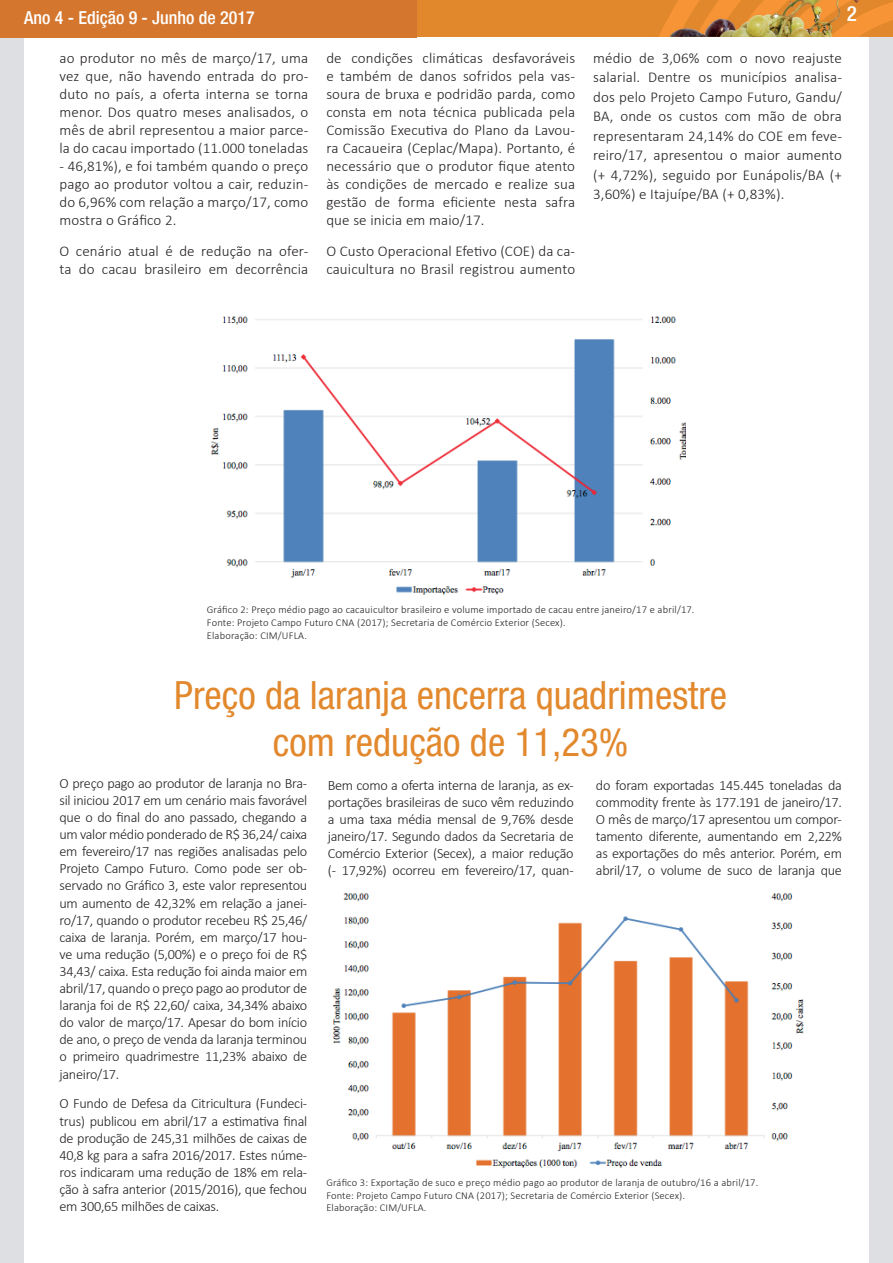
<style>
.page{position:relative;width:893px;height:1263px;background:#fff}
.page>*{position:absolute;margin:0;border:0;box-sizing:border-box;transform-origin:0 0}
.t1{font:condensed 39px/46.8px "Helvetica Neue LT Std";color:#e2882d;text-align:center}
.t2{font:500 condensed 21px "Helvetica Neue LT Std";color:#fff}
.t3{font:500 condensed 18px "Helvetica Neue LT Std";color:#fff}
.t4{font:300 15px/18px "Calibri";letter-spacing:.01em;color:#231f20;text-align:justify}
.t5{font:300 14.25px/17.1px "Calibri";letter-spacing:-.02em;color:#231f20;text-align:justify}
.t6{font:300 10.5px/12.6px "Calibri";letter-spacing:.015em;color:#231f20}
</style>
<div class="page">
<div style="left:0;top:13px;width:893px;height:1250px;background:#dedfe2"></div>
<div style="left:24px;top:13px;width:845px;height:1250px;background:#fff"></div>
<div style="left:0;top:0;width:893px;height:37px;background:#e1872c"></div>
<img style="left:852px;top:2px;width:41px;height:35px">
<img style="left:789px;top:0;width:63px;height:37px">
<img style="left:741px;top:0;width:48px;height:37px">
<img style="left:700px;top:0;width:41px;height:37px">
<img style="left:659px;top:0;width:41px;height:37px">
<div style="left:0;top:0;width:417px;height:37px;background:#d4762d"></div>
<img style="left:210px;top:316px;width:476px;height:279px">
<img style="left:333px;top:893px;width:471px;height:276px">
<p class="t3" style="left:24px;top:7px;width:232px">Ano 4 - Edição 9 - Junho de 2017</p>
<h2 class="t2" style="left:847px;top:1px;width:12px">2</h2>
<p class="t4" style="left:60px;top:49px;width:250px">ao produtor no mês de março/17, uma vez que, não havendo entrada do pro&shy;duto no país, a oferta interna se torna menor. Dos quatro meses analisados, o mês de abril representou a maior parce&shy;la do cacau importado (11.000 toneladas</p>
<p class="t4" style="left:60px;top:157px;width:250px">- 46,81%), e foi também quando o preço pago ao produtor voltou a cair, reduzin&shy;do 6,96% com relação a março/17, como mostra o Gráfico 2.</p>
<p class="t4" style="left:60px;top:241px;width:250px">O cenário atual é de redução na ofer&shy;ta do cacau brasileiro em decorrência</p>
<p class="t4" style="left:326px;top:49px;width:250px">de condições climáticas desfavoráveis e também de danos sofridos pela vas&shy;soura de bruxa e podridão parda, como consta em nota técnica publicada pela Comissão Executiva do Plano da Lavou&shy;ra Cacaueira (Ceplac/Mapa). Portanto, é necessário que o produtor fique atento às condições de mercado e realize sua gestão de forma eficiente nesta safra que se inicia em maio/17.</p>
<p class="t4" style="left:326px;top:241px;width:250px">O Custo Operacional Efetivo (COE) da ca&shy;cauicultura no Brasil registrou aumento</p>
<p class="t4" style="left:593px;top:48px;width:250px;line-height:19.5px">médio de 3,06% com o novo reajuste salarial. Dentre os municípios analisa&shy;dos pelo Projeto Campo Futuro, Gandu/ BA, onde os custos com mão de obra representaram 24,14% do COE em feve&shy;reiro/17, apresentou o maior aumento (+ 4,72%), seguido por Eunápolis/BA (+ 3,60%) e Itajuípe/BA (+ 0,83%).</p>
<p class="t6" style="left:207px;top:604px;width:489px">Gráfico 2: Preço médio pago ao cacauicultor brasileiro e volume importado de cacau entre janeiro/17 e abril/17.<br>Fonte: Projeto Campo Futuro CNA (2017); Secretaria de Comércio Exterior (Secex).<br>Elaboração: CIM/UFLA.</p>
<h1 class="t1" style="left:174px;top:672px;width:554px">Preço da laranja encerra quadrimestre com redução de 11,23%</h1>
<p class="t5" style="left:60px;top:774px;width:249px">O preço pago ao produtor de laranja no Bra&shy;sil iniciou 2017 em um cenário mais favorável que o do final do ano passado, chegando a um valor médio ponderado de R$ 36,24/ caixa em fevereiro/17 nas regiões analisadas pelo Projeto Campo Futuro. Como pode ser ob&shy;servado no Gráfico 3, este valor representou um aumento de 42,32% em relação a janei&shy;ro/17, quando o produtor recebeu R$ 25,46/ caixa de laranja. Porém, em março/17 hou&shy;ve uma redução (5,00%) e o preço foi de R$ 34,43/ caixa. Esta redução foi ainda maior em abril/17, quando o preço pago ao produtor de laranja foi de R$ 22,60/ caixa, 34,34% abaixo do valor de março/17. Apesar do bom início de ano, o preço de venda da laranja terminou o primeiro quadrimestre 11,23% abaixo de janeiro/17.</p>
<p class="t5" style="left:60px;top:1095px;width:249px">O Fundo de Defesa da Citricultura (Fundeci&shy;trus) publicou em abril/17 a estimativa final de produção de 245,31 milhões de caixas de 40,8 kg para a safra 2016/2017. Estes núme&shy;ros indicaram uma redução de 18% em rela&shy;ção à safra anterior (2015/2016), que fechou em 300,65 milhões de caixas.</p>
<p class="t5" style="left:328px;top:776px;width:248px">Bem como a oferta interna de laranja, as ex&shy;portações brasileiras de suco vêm reduzindo a uma taxa média mensal de 9,76% desde janeiro/17. Segundo dados da Secretaria de Comércio Exterior (Secex), a maior redução (- 17,92%) ocorreu em fevereiro/17, quan-</p>
<p class="t5" style="left:596px;top:776px;width:248px">do foram exportadas 145.445 toneladas da commodity frente às 177.191 de janeiro/17.<br>O mês de março/17 apresentou um compor&shy;tamento diferente, aumentando em 2,22% as exportações do mês anterior. Porém, em abril/17, o volume de suco de laranja que</p>
<p class="t6" style="left:326px;top:1176px;width:433px">Gráfico 3: Exportação de suco e preço médio pago ao produtor de laranja de outubro/16 a abril/17.<br>Fonte: Projeto Campo Futuro CNA (2017); Secretaria de Comércio Exterior (Secex).<br>Elaboração: CIM/UFLA.</p>
</div>
